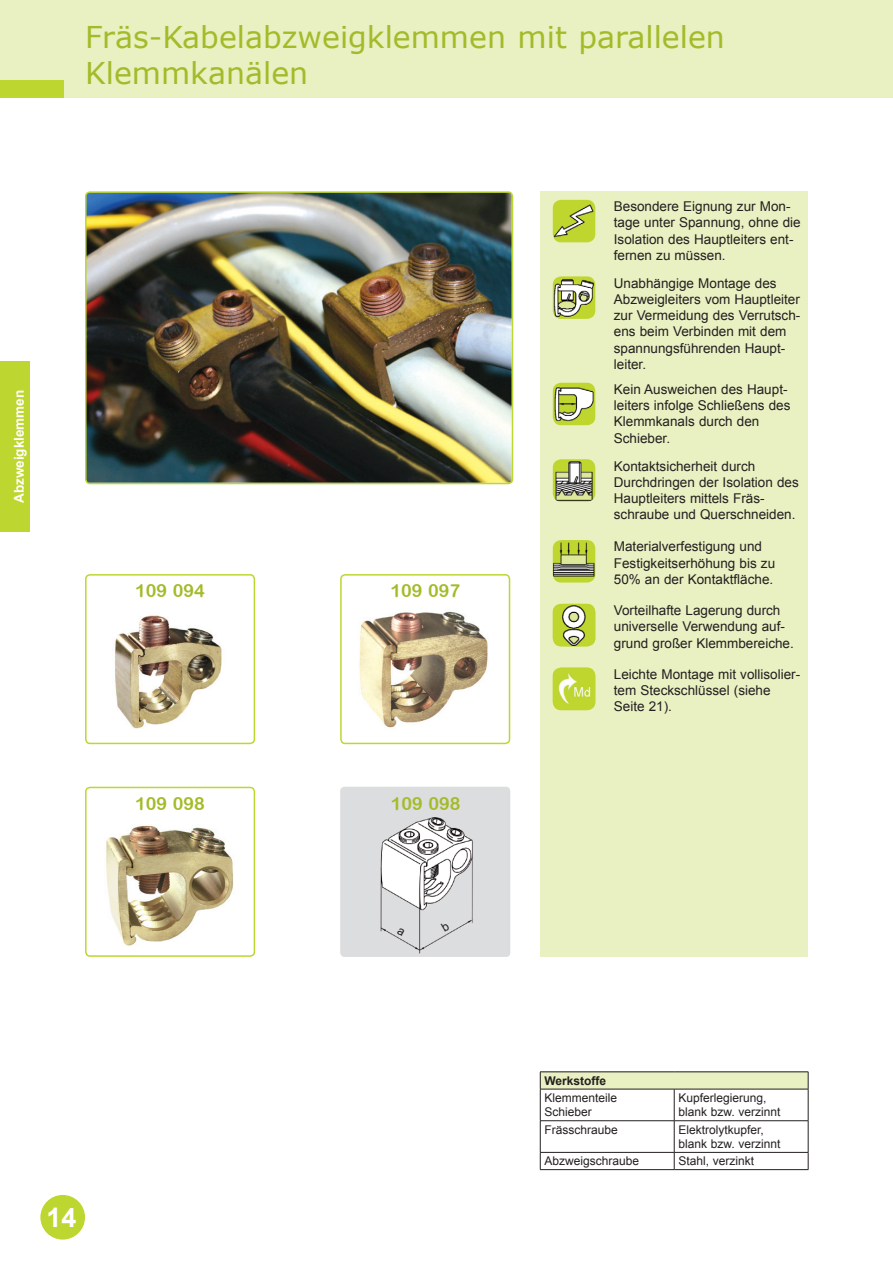
<style>
.page{position:relative;width:893px;height:1263px;background:#fff}
.page>*{position:absolute;margin:0;border:0;box-sizing:border-box;transform-origin:0 0}
.t1{font:30px/36px "MS Reference Sans Serif";color:#a3bb29}
.t2{font:700 27px "Arial";color:#fff}
.t3{font:18px "Arial Rounded MT Bold";color:#a3bb29}
.t4{font:13.5px/16.2px "Arial";color:#231f20}
.t5{font:700 13.5px "Arial";color:#fff}
.t6{font:12px/14.4px "Arial";color:#231f20}
.t7{font:700 12px "Arial";color:#231f20}
</style>
<div class="page">
<div style="left:0;top:0;width:893px;height:98px;background:#e9f0c1"></div>
<div style="left:0;top:81px;width:64px;height:17px;background:#bed630"></div>
<div style="left:0;top:361px;width:30px;height:170px;background:#bed630"></div>
<div style="left:40px;top:1195px;width:45px;height:44px;background:#bed630;border-radius:50%"></div>
<div style="left:85px;top:787px;width:170px;height:170px;border:2px solid #bed630;border-radius:4px"></div>
<div style="left:340px;top:574px;width:170px;height:170px;border:2px solid #bed630;border-radius:4px"></div>
<div style="left:85px;top:574px;width:170px;height:170px;border:2px solid #bed630;border-radius:4px"></div>
<img style="left:115px;top:615px;width:107px;height:114px">
<div style="left:540px;top:191px;width:268px;height:766px;background:#e9f0c1"></div>
<img style="left:106px;top:825px;width:127px;height:121px">
<div style="left:340px;top:787px;width:170px;height:170px;background:#dcdddf;border-radius:4px"></div>
<img style="left:380px;top:817px;width:93px;height:137px">
<img style="left:553px;top:200px;width:42px;height:42px">
<img style="left:553px;top:276px;width:42px;height:43px">
<img style="left:553px;top:383px;width:42px;height:42px">
<img style="left:553px;top:459px;width:42px;height:43px">
<img style="left:553px;top:604px;width:42px;height:42px">
<img style="left:553px;top:540px;width:42px;height:42px">
<img style="left:553px;top:668px;width:42px;height:42px">
<img style="left:359px;top:611px;width:129px;height:117px">
<img style="left:88px;top:194px;width:422px;height:287px">
<div style="left:85px;top:191px;width:428px;height:293px;border:2px solid #bed630;border-radius:4px"></div>
<div style="left:540px;top:1072px;width:268px;height:17px;background:#e9f0c1"></div>
<hr style="left:540px;top:1071px;width:134px;height:1px;background:#231f20">
<svg style="left:540px;top:1072px;width:1px;height:17px"></svg>
<hr style="left:674px;top:1071px;width:134px;height:1px;background:#231f20">
<svg style="left:808px;top:1072px;width:1px;height:17px"></svg>
<hr style="left:540px;top:1089px;width:134px;height:1px;background:#231f20">
<hr style="left:540px;top:1089px;width:1px;height:31px;background:#231f20">
<hr style="left:674px;top:1089px;width:134px;height:1px;background:#231f20">
<hr style="left:674px;top:1089px;width:1px;height:31px;background:#231f20">
<hr style="left:808px;top:1089px;width:1px;height:31px;background:#231f20">
<hr style="left:540px;top:1120px;width:134px;height:1px;background:#231f20">
<hr style="left:540px;top:1121px;width:1px;height:31px;background:#231f20">
<hr style="left:674px;top:1120px;width:134px;height:1px;background:#231f20">
<hr style="left:674px;top:1121px;width:1px;height:31px;background:#231f20">
<hr style="left:808px;top:1121px;width:1px;height:31px;background:#231f20">
<hr style="left:540px;top:1152px;width:134px;height:1px;background:#231f20">
<svg style="left:540px;top:1152px;width:1px;height:17px"></svg>
<hr style="left:674px;top:1152px;width:134px;height:1px;background:#231f20">
<svg style="left:674px;top:1152px;width:1px;height:17px"></svg>
<svg style="left:808px;top:1152px;width:1px;height:17px"></svg>
<hr style="left:540px;top:1169px;width:134px;height:1px;background:#231f20">
<hr style="left:674px;top:1169px;width:134px;height:1px;background:#231f20">
<svg style="left:397px;top:928px;width:8px;height:8px"></svg>
<svg style="left:441px;top:922px;width:9px;height:10px"></svg>
<p class="t5" style="left:10px;top:503px;width:115px;rotate:-90deg">Abzweigklemmen</p>
<h1 class="t1" style="left:85px;top:18px;width:641px">Fräs-Kabelabzweigklemmen mit parallelen<br>Klemmkanälen</h1>
<h3 class="t3" style="left:135px;top:580px;width:71px">109 094</h3>
<h3 class="t3" style="left:135px;top:793px;width:71px">109 098</h3>
<h3 class="t3" style="left:390px;top:580px;width:71px">109 097</h3>
<h3 class="t3" style="left:391px;top:793px;width:71px">109 098</h3>
<p class="t4" style="left:614px;top:198px;width:188px">Besondere Eignung zur Mon&shy;tage unter Spannung, ohne die<br>Isolation des Hauptleiters ent&shy;fernen zu müssen.</p>
<p class="t4" style="left:614px;top:275px;width:188px">Unabhängige Montage des<br>Abzweigleiters vom Hauptleiter zur Vermeidung des Verrutsch&shy;ens beim Verbinden mit dem spannungsführenden Haupt&shy;leiter.</p>
<p class="t4" style="left:614px;top:381px;width:178px">Kein Ausweichen des Haupt&shy;leiters infolge Schließens des<br>Klemmkanals durch den<br>Schieber.</p>
<p class="t4" style="left:614px;top:458px;width:186px">Kontaktsicherheit durch<br>Durchdringen der Isolation des<br>Hauptleiters mittels Fräs&shy;schraube und Querschneiden.</p>
<p class="t4" style="left:614px;top:539px;width:163px">Materialverfestigung und<br>Festigkeitserhöhung bis zu<br>50% an der Kontaktfläche.</p>
<p class="t4" style="left:614px;top:602px;width:182px">Vorteilhafte Lagerung durch universelle Verwendung auf&shy;grund großer Klemmbereiche.</p>
<p class="t4" style="left:614px;top:666px;width:188px">Leichte Montage mit vollisolier&shy;tem Steckschlüssel (siehe<br>Seite 21).</p>
<h2 class="t2" style="left:47px;top:1200px;width:32px">14</h2>
<p class="t7" style="left:544px;top:1072px;width:63px">Werkstoffe</p>
<p class="t6" style="left:544px;top:1091px;width:74px">Klemmenteile<br>Schieber</p>
<p class="t6" style="left:678px;top:1091px;width:104px">Kupferlegierung, blank bzw. verzinnt</p>
<p class="t6" style="left:544px;top:1122px;width:75px">Frässchraube</p>
<p class="t6" style="left:678px;top:1122px;width:104px">Elektrolytkupfer, blank bzw. verzinnt</p>
<p class="t6" style="left:544px;top:1154px;width:96px">Abzweigschraube</p>
<p class="t6" style="left:678px;top:1154px;width:77px">Stahl, verzinkt</p>
</div>
